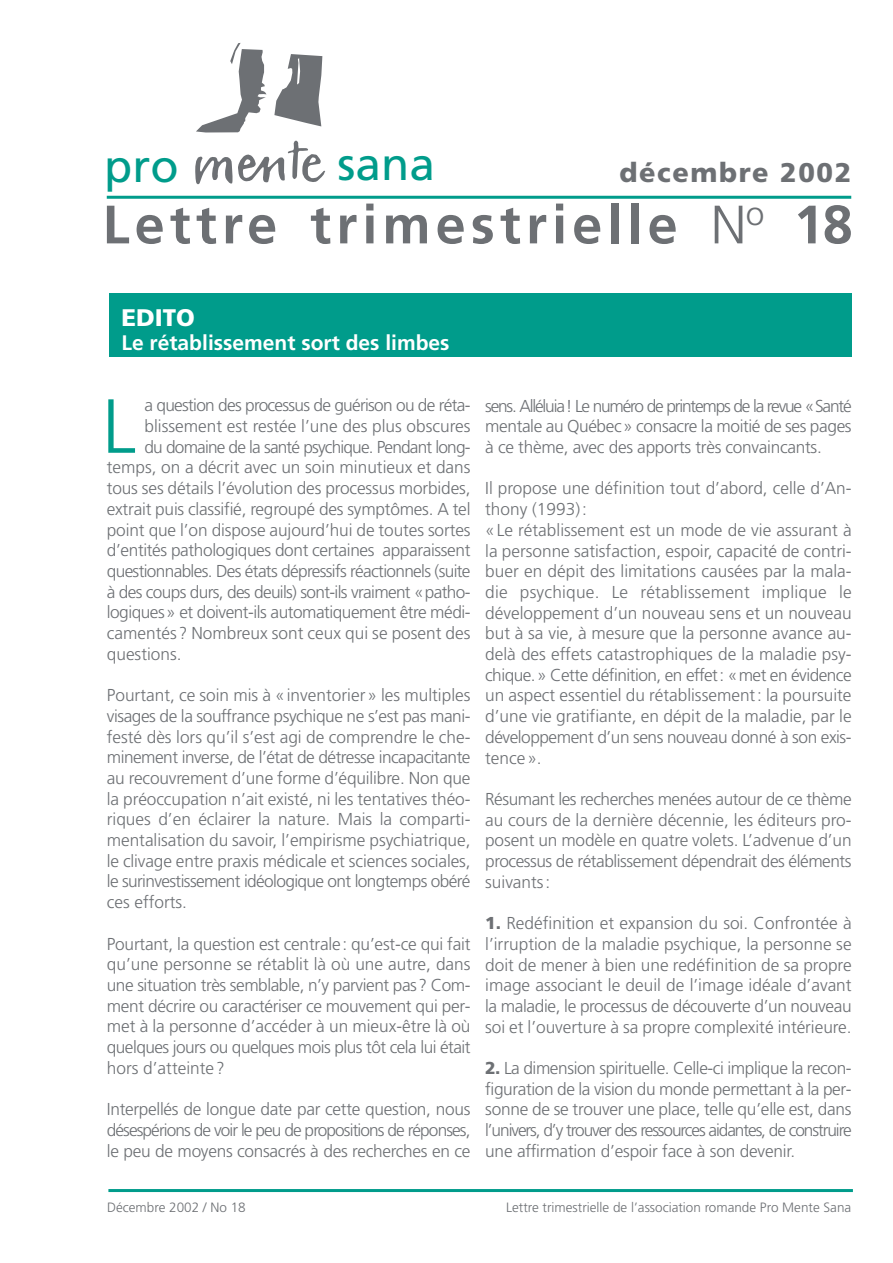
<style>
.page{position:relative;width:893px;height:1263px;background:#fff}
.page>*{position:absolute;margin:0;border:0;box-sizing:border-box;transform-origin:0 0}
.t1{font:300 76.5px "Frutiger";color:#009c8b}
.t2{font:700 54px "Frutiger";letter-spacing:.095em;color:#6d7074}
.t3{font:46.2px "Frutiger";color:#009c8b}
.t4{font:900 27px "Frutiger";letter-spacing:.06em;color:#6d7074}
.t5{font:900 24px "Frutiger";color:#fff}
.t6{font:700 21px "Frutiger";color:#fff}
.t7{font:300 17.25px/20.7px "Frutiger";letter-spacing:-.01em;color:#6d7074;text-align:justify}
.t8{font:300 17.25px "Frutiger";letter-spacing:-.04em;color:#6d7074}
.t9{font:300 17.25px "Frutiger";letter-spacing:-.03em;color:#6d7074}
.t10{font:300 17.25px "Frutiger";letter-spacing:-.05em;color:#6d7074}
.t11{font:300 13.5px "Frutiger";color:#6d7074}
.s1{font-weight:300}
.s2{font-weight:900}
</style>
<div class="page">
<hr style="left:108px;top:1189px;width:744px;height:3px;background:#009c8b">
<svg style="left:195px;top:140px;width:130px;height:45px"></svg>
<svg style="left:196px;top:43px;width:70px;height:90px"></svg>
<svg style="left:274px;top:54px;width:48px;height:72px"></svg>
<hr style="left:107px;top:196px;width:744px;height:3px;background:#009c8b">
<div style="left:109px;top:293px;width:742px;height:64px;background:#009c8b"></div>
<h3 class="t3" style="left:104px;top:147px;width:76px">pro</h3>
<h3 class="t3" style="left:337px;top:146px;width:99px">sana</h3>
<h3 class="t4" style="left:619px;top:162px;width:233px">décembre 2002</h3>
<h2 class="t2" style="left:102px;top:203px;width:751px">Lettre trimestrielle <span class="s1">N</span><sup>o</sup> 18</h2>
<h3 class="t5" style="left:122px;top:308px;width:75px">EDITO</h3>
<p class="t6" style="left:122px;top:334px;width:329px">Le rétablissement sort des limbes</p>
<h1 class="t1" style="left:102px;top:395px;width:35px">L</h1>
<p class="t8" style="left:144px;top:398px;width:327px">a question des processus de guérison ou de réta-</p>
<p class="t7" style="left:144px;top:417px;width:327px">blissement est restée l’une des plus obscures</p>
<p class="t10" style="left:144px;top:440px;width:327px">du domaine de la santé psychique. Pendant long-</p>
<p class="t7" style="left:107px;top:458px;width:365px">temps, on a décrit avec un soin minutieux et dans</p>
<p class="t7" style="left:107px;top:479px;width:365px">tous ses détails l’évolution des processus morbides,</p>
<p class="t7" style="left:107px;top:500px;width:365px">extrait puis classifié, regroupé des symptômes. A tel</p>
<p class="t7" style="left:107px;top:521px;width:365px">point que l’on dispose aujourd’hui de toutes sortes</p>
<p class="t7" style="left:107px;top:541px;width:365px">d’entités pathologiques dont certaines apparaissent</p>
<p class="t8" style="left:107px;top:564px;width:365px">questionnables. Des états dépressifs réactionnels (suite</p>
<p class="t8" style="left:107px;top:585px;width:365px">à des coups durs, des deuils) sont-ils vraiment «patho-</p>
<p class="t9" style="left:107px;top:605px;width:365px">logiques» et doivent-ils automatiquement être médi-</p>
<p class="t7" style="left:107px;top:624px;width:365px">camentés? Nombreux sont ceux qui se posent des</p>
<p class="t7" style="left:107px;top:645px;width:76px">questions.</p>
<p class="t7" style="left:107px;top:686px;width:365px">Pourtant, ce soin mis à «inventorier» les multiples visages de la souffrance psychique ne s’est pas mani&shy;festé dès lors qu’il s’est agi de comprendre le che&shy;minement inverse, de l’état de détresse incapacitante au recouvrement d’une forme d’équilibre. Non que la préoccupation n’ait existé, ni les tentatives théo&shy;riques d’en éclairer la nature. Mais la comparti&shy;mentalisation du savoir, l’empirisme psychiatrique, le clivage entre praxis médicale et sciences sociales, le surinvestissement idéologique ont longtemps obéré ces efforts.</p>
<p class="t7" style="left:107px;top:935px;width:365px">Pourtant, la question est centrale: qu’est-ce qui fait qu’une personne se rétablit là où une autre, dans une situation très semblable, n’y parvient pas? Com&shy;ment décrire ou caractériser ce mouvement qui per&shy;met à la personne d’accéder à un mieux-être là où quelques jours ou quelques mois plus tôt cela lui était hors d’atteinte?</p>
<p class="t7" style="left:107px;top:1100px;width:365px">Interpellés de longue date par cette question, nous désespérions de voir le peu de propositions de réponses, le peu de moyens consacrés à des recherches en ce</p>
<p class="t7" style="left:485px;top:397px;width:368px">sens. Alléluia! Le numéro de printemps de la revue «Santé mentale au Québec» consacre la moitié de ses pages à ce thème, avec des apports très convaincants.</p>
<p class="t7" style="left:485px;top:479px;width:368px;text-align:left">Il propose une définition tout d’abord, celle d’An&shy;thony (1993):<br>«Le rétablissement est un mode de vie assurant à la personne satisfaction, espoir, capacité de contri&shy;buer en dépit des limitations causées par la mala&shy;die psychique. Le rétablissement implique le développement d’un nouveau sens et un nouveau but à sa vie, à mesure que la personne avance au&shy;delà des effets catastrophiques de la maladie psy&shy;chique.» Cette définition, en effet: «met en évidence un aspect essentiel du rétablissement: la poursuite d’une vie gratifiante, en dépit de la maladie, par le développement d’un sens nouveau donné à son exis&shy;tence».</p>
<p class="t7" style="left:485px;top:790px;width:368px">Résumant les recherches menées autour de ce thème au cours de la dernière décennie, les éditeurs pro&shy;posent un modèle en quatre volets. L’advenue d’un processus de rétablissement dépendrait des éléments suivants:</p>
<p class="t7" style="left:485px;top:914px;width:368px"><span class="s2">1.</span> Redéfinition et expansion du soi. Confrontée à l’irruption de la maladie psychique, la personne se doit de mener à bien une redéfinition de sa propre image associant le deuil de l’image idéale d’avant la maladie, le processus de découverte d’un nouveau soi et l’ouverture à sa propre complexité intérieure.</p>
<p class="t7" style="left:485px;top:1059px;width:368px"><span class="s2">2.</span> La dimension spirituelle. Celle-ci implique la recon&shy;figuration de la vision du monde permettant à la per&shy;sonne de se trouver une place, telle qu’elle est, dans l’univers, d’y trouver des ressources aidantes, de construire une affirmation d’espoir face à son devenir.</p>
<p class="t11" style="left:107px;top:1202px;width:140px">Décembre 2002 / No 18</p>
<p class="t11" style="left:506px;top:1202px;width:346px">Lettre trimestrielle de l’association romande Pro Mente Sana</p>
</div>
